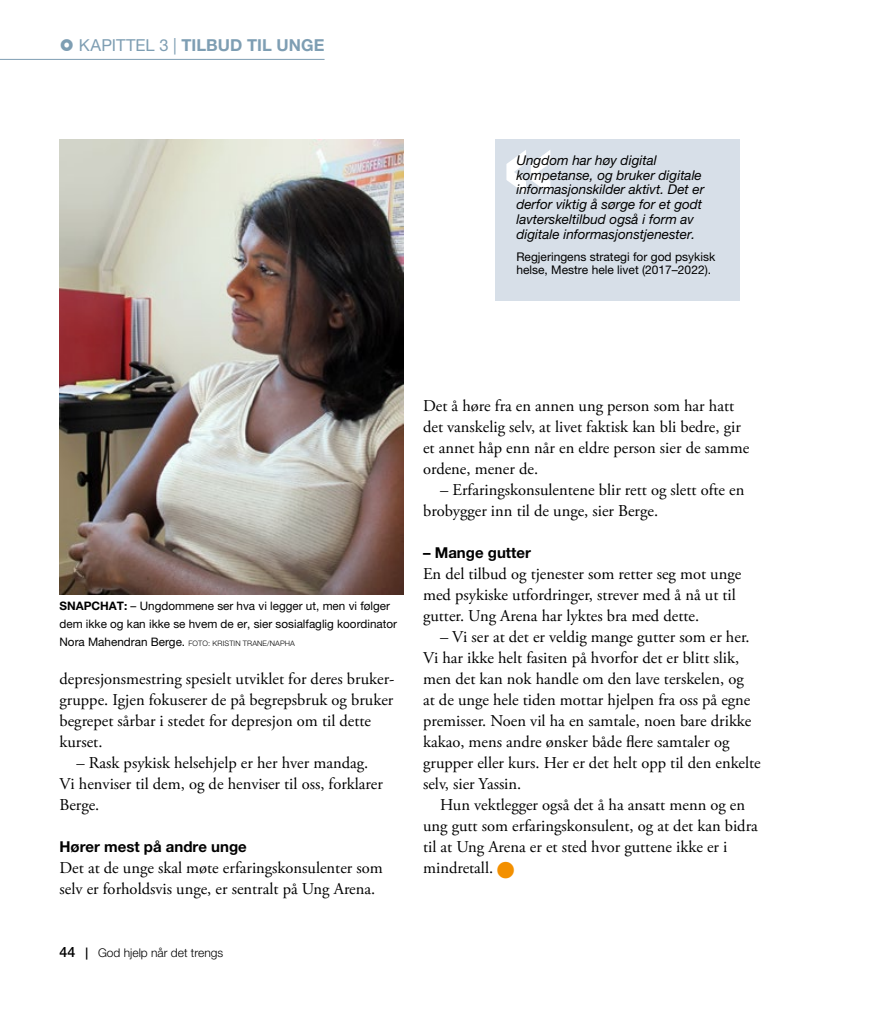
<style>
.page{position:relative;width:893px;height:1021px;background:#fff}
.page>*{position:absolute;margin:0;border:0;box-sizing:border-box;transform-origin:0 0}
.Brødtekst_innrykk{font:16.5px/21px "Adobe Garamond Pro";color:#000}
.Brødtekst{font:16.5px/21px "Adobe Garamond Pro";color:#000}
.Overskrift_3_-_mello{font:700 16.5px "Helvetica Neue 75";letter-spacing:.005em;color:#7e9eb3}
.Mellomtittel{font:700 15px "Helvetica Neue 75";color:#000}
.Lite_sitat{font:italic 13.5px/14.9px "Helvetica Neue 56";color:#000}
.Lite_sitat-2{font:12px/13.2px "Helvetica Neue 55 Roman";color:#000}
.t1{font:300 12px "Helvetica Neue 45";color:#000}
.Bildetekst{font:11.7px/18px "Helvetica Neue 55 Roman";color:#000}
.Bildetekst-2{font:300 7.5px "Helvetica Neue 45";letter-spacing:.015em;color:#000}
.s1{font-family:"Helvetica Neue 55 Roman";font-weight:400}
.s2{font-family:"Helvetica Neue 75";font-weight:700}
.s3{font-family:"Helvetica Neue 55 Roman";font-weight:400;font-size:11.7px}
.s4{font-family:"Helvetica Neue 65";font-weight:500;font-size:14.25px}
.s5{font-family:"Helvetica Neue 65";font-weight:500}
.s6{color:#f39000}
</style>
<div class="page">
<img style="left:60px;top:139px;width:343px;height:455px">
<hr style="left:0;top:59px;width:325px;height:1px;background:#7e9eb3">
<div style="left:496px;top:139px;width:244px;height:161px;background:#d7dfe8"></div>
<svg style="left:506px;top:150px;width:44px;height:44px"></svg>
<p class="Overskrift_3_-_mello" style="left:79px;top:35px;width:247px"><span class="s1">KAPITTEL 3 |</span> TILBUD TIL UNGE</p>
<p class="Lite_sitat" style="left:516px;top:152px;width:189px">Ungdom har høy digital kompetanse, og bruker digitale informasjonskilder aktivt. Det er derfor viktig å sørge for et godt lavterskeltilbud også i form av digitale informasjonstjenester.</p>
<p class="Lite_sitat-2" style="left:516px;top:250px;width:200px">Regjeringens strategi for god psykisk helse, Mestre hele livet (2017–2022).</p>
<p class="Bildetekst" style="left:60px;top:597px;width:339px"><span class="s2">SNAPCHAT:</span> – Ungdommene ser hva vi legger ut, men vi følger dem ikke og kan ikke se hvem de er, sier sosialfaglig koordinator</p>
<p class="Bildetekst-2" style="left:60px;top:639px;width:237px"><span class="s3">Nora Mahendran Berge.</span> FOTO: KRISTIN TRANE/NAPHA</p>
<p class="Brødtekst" style="left:60px;top:669px;width:336px">depresjonsmestring spesielt utviklet for deres bruker&shy;gruppe. Igjen fokuserer de på begrepsbruk og bruker begrepet sårbar i stedet for depresjon om til dette kurset.</p>
<p class="Brødtekst_innrykk" style="left:60px;top:753px;width:325px;text-indent:17px">– Rask psykisk helsehjelp er her hver mandag.<br>Vi henviser til dem, og de henviser til oss, forklarer<br>Berge.</p>
<p class="Mellomtittel" style="left:60px;top:837px;width:189px">Hører mest på andre unge</p>
<p class="Brødtekst" style="left:60px;top:858px;width:325px">Det at de unge skal møte erfaringskonsulenter som selv er forholdsvis unge, er sentralt på Ung Arena.</p>
<p class="t1" style="left:60px;top:945px;width:165px"><span class="s4">44</span> <span class="s5">|</span> God hjelp når det trengs</p>
<p class="Brødtekst" style="left:423px;top:396px;width:328px">Det å høre fra en annen ung person som har hatt det vanskelig selv, at livet faktisk kan bli bedre, gir et annet håp enn når en eldre person sier de samme ordene, mener de.</p>
<p class="Brødtekst_innrykk" style="left:423px;top:480px;width:323px;text-indent:17px">– Erfaringskonsulentene blir rett og slett ofte en brobygger inn til de unge, sier Berge.</p>
<p class="Mellomtittel" style="left:423px;top:543px;width:109px">– Mange gutter</p>
<p class="Brødtekst" style="left:423px;top:564px;width:320px">En del tilbud og tjenester som retter seg mot unge med psykiske utfordringer, strever med å nå ut til gutter. Ung Arena har lyktes bra med dette.</p>
<p class="Brødtekst_innrykk" style="left:423px;top:627px;width:339px;text-indent:17px">– Vi ser at det er veldig mange gutter som er her.<br>Vi har ikke helt fasiten på hvorfor det er blitt slik, men det kan nok handle om den lave terskelen, og<br>at de unge hele tiden mottar hjelpen fra oss på egne premisser. Noen vil ha en samtale, noen bare drikke kakao, mens andre ønsker både flere samtaler og grupper eller kurs. Her er det helt opp til den enkelte selv, sier Yassin.</p>
<p class="Brødtekst_innrykk" style="left:423px;top:795px;width:336px;text-indent:17px">Hun vektlegger også det å ha ansatt menn og en ung gutt som erfaringskonsulent, og at det kan bidra til at Ung Arena er et sted hvor guttene ikke er i mindretall. <span class="s6">■</span></p>
</div>
